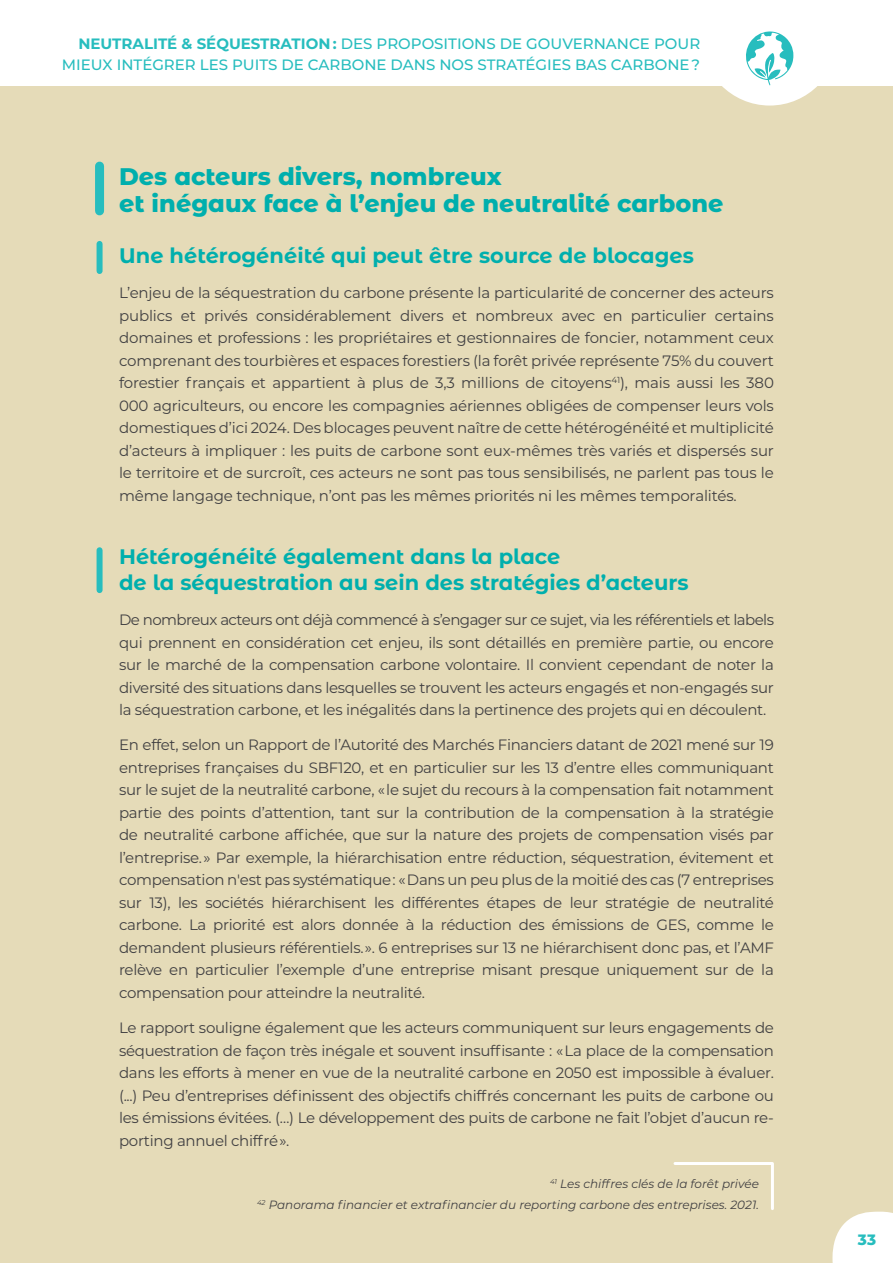
<style>
.page{position:relative;width:893px;height:1263px;background:#fff}
.page>*{position:absolute;margin:0;border:0;box-sizing:border-box;transform-origin:0 0}
.t1{font:800 24px/27px "Montserrat Alternates";color:#00afad}
.t2{font:700 21px/25.5px "Montserrat Alternates";color:#00afad}
.t3{font:15px/22.5px "Montserrat";letter-spacing:-.02em;color:#414042;text-align:justify}
.t4{font:500 15px/21px "Montserrat";color:#27bdbe;text-align:right}
.t5{font:800 15px "Montserrat";color:#27bdbe}
.t6{font:italic 12px/20.7px "Montserrat";color:#414042;text-align:right}
.s1{font-weight:700}
</style>
<div class="page">
<div style="left:0;top:86px;width:893px;height:1177px;background:#e5dbb8"></div>
<svg style="left:832px;top:1212px;width:61px;height:51px"></svg>
<svg style="left:700px;top:31px;width:139px;height:75px"></svg>
<div style="left:95px;top:166px;width:9px;height:45px;background:#27bdbe"></div>
<div style="left:97px;top:550px;width:6px;height:40px;background:#27bdbe"></div>
<div style="left:97px;top:244px;width:6px;height:27px;background:#27bdbe"></div>
<svg style="left:672px;top:1160px;width:103px;height:52px;background:#e7ddbd"></svg>
<p class="t4" style="left:62px;top:33px;width:640px"><span class="s1">NEUTRALITÉ &amp; SÉQUESTRATION :</span> DES PROPOSITIONS DE GOUVERNANCE POUR<br>MIEUX INTÉGRER LES PUITS DE CARBONE DANS NOS STRATÉGIES BAS CARBONE ?</p>
<h1 class="t1" style="left:119px;top:161px;width:606px">Des acteurs divers, nombreux<br>et inégaux face à l’enjeu de neutralité carbone</h1>
<h2 class="t2" style="left:119px;top:242px;width:576px">Une hétérogénéité qui peut être source de blocages</h2>
<p class="t3" style="left:119px;top:281px;width:656px">L’enjeu de la séquestration du carbone présente la particularité de concerner des acteurs publics et privés considérablement divers et nombreux avec en particulier certains domaines et professions : les propriétaires et gestionnaires de foncier, notamment ceux comprenant des tourbières et espaces forestiers (la forêt privée représente 75% du couvert forestier français et appartient à plus de 3,3 millions de citoyens<sup>41</sup>), mais aussi les 380<br>000 agriculteurs, ou encore les compagnies aériennes obligées de compenser leurs vols domestiques d’ici 2024. Des blocages peuvent naître de cette hétérogénéité et multiplicité d’acteurs à impliquer : les puits de carbone sont eux-mêmes très variés et dispersés sur le territoire et de surcroît, ces acteurs ne sont pas tous sensibilisés, ne parlent pas tous le même langage technique, n’ont pas les mêmes priorités ni les mêmes temporalités.</p>
<h2 class="t2" style="left:119px;top:543px;width:571px">Hétérogénéité également dans la place<br>de la séquestration au sein des stratégies d’acteurs</h2>
<p class="t3" style="left:119px;top:608px;width:656px">De nombreux acteurs ont déjà commencé à s’engager sur ce sujet, via les référentiels et labels qui prennent en considération cet enjeu, ils sont détaillés en première partie, ou encore sur le marché de la compensation carbone volontaire. Il convient cependant de noter la diversité des situations dans lesquelles se trouvent les acteurs engagés et non-engagés sur la séquestration carbone, et les inégalités dans la pertinence des projets qui en découlent.</p>
<p class="t3" style="left:119px;top:733px;width:656px">En effet, selon un Rapport de l’Autorité des Marchés Financiers datant de 2021 mené sur 19 entreprises françaises du SBF120, et en particulier sur les 13 d’entre elles communiquant sur le sujet de la neutralité carbone, « le sujet du recours à la compensation fait notamment partie des points d’attention, tant sur la contribution de la compensation à la stratégie de neutralité carbone affichée, que sur la nature des projets de compensation visés par l’entreprise. » Par exemple, la hiérarchisation entre réduction, séquestration, évitement et compensation n'est pas systématique : « Dans un peu plus de la moitié des cas (7 entreprises sur 13), les sociétés hiérarchisent les différentes étapes de leur stratégie de neutralité carbone. La priorité est alors donnée à la réduction des émissions de GES, comme le demandent plusieurs référentiels. ». 6 entreprises sur 13 ne hiérarchisent donc pas, et l’AMF relève en particulier l’exemple d’une entreprise misant presque uniquement sur de la compensation pour atteindre la neutralité.</p>
<p class="t3" style="left:119px;top:1016px;width:656px">Le rapport souligne également que les acteurs communiquent sur leurs engagements de séquestration de façon très inégale et souvent insuffisante : « La place de la compensation dans les efforts à mener en vue de la neutralité carbone en 2050 est impossible à évaluer. (...) Peu d’entreprises définissent des objectifs chiffrés concernant les puits de carbone ou les émissions évitées. (…) Le développement des puits de carbone ne fait l’objet d’aucun re&shy;porting annuel chiffré ».</p>
<p class="t6" style="left:257px;top:1173px;width:503px"><sup>41</sup> Les chiffres clés de la forêt privée<br><sup>42</sup> Panorama financier et extrafinancier du reporting carbone des entreprises. 2021.</p>
<p class="t5" style="left:858px;top:1229px;width:20px">33</p>
</div>
